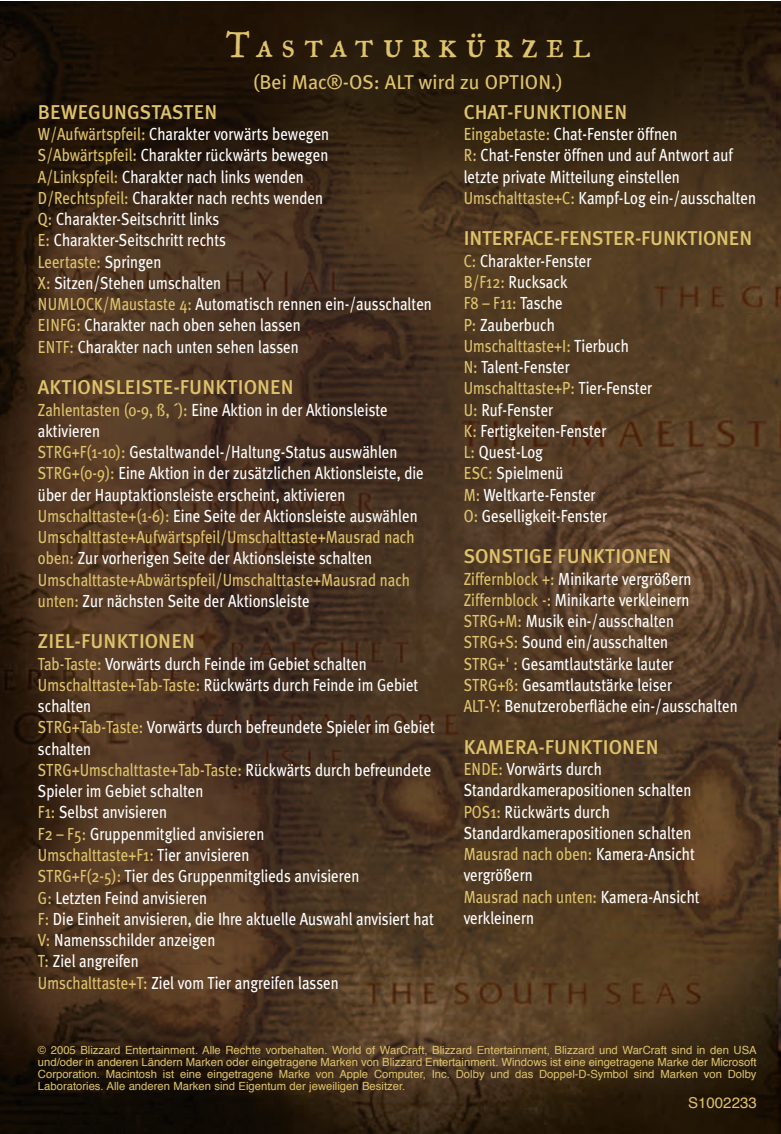
<style>
.page{position:relative;width:781px;height:1134px;background:#fff}
.page>*{position:absolute;margin:0;border:0;box-sizing:border-box;transform-origin:0 0}
.t1{font:40px "Historical Fell Type Roman SC";letter-spacing:.2em;color:#dec36c}
.t2{font:500 20px "Meta Plus";color:#dec36c}
.t3{font:20px "Meta Plus";color:#dec36c}
.t4{font:17.5px/21.2px "Meta Plus";color:#fff;scale:.85 1}
.t5{font:15px "Helvetica";color:#dec36c}
.t6{font:11.25px/12px "Helvetica";color:#dec36c;text-align:justify}
.s1{color:#dec36c}
</style>
<div class="page">
<img style="left:0;top:1px;width:780px;height:1133px">
<h1 class="t1" style="left:225px;top:20px;width:367px">Tastaturkürzel</h1>
<p class="t3" style="left:253px;top:74px;width:311px">(Bei Mac®-OS: ALT wird zu OPTION.)</p>
<p class="t2" style="left:38px;top:104px;width:181px">BEWEGUNGSTASTEN</p>
<p class="t4" style="left:38px;top:125px;width:464px"><span class="s1">W/Aufwärtspfeil:</span> Charakter vorwärts bewegen <span class="s1">S/Abwärtspfeil:</span> Charakter rückwärts bewegen<br><span class="s1">A/Linkspfeil:</span> Charakter nach links wenden<br><span class="s1">D/Rechtspfeil:</span> Charakter nach rechts wenden<br><span class="s1">Q:</span> Charakter-Seitschritt links<br><span class="s1">E:</span> Charakter-Seitschritt rechts<br><span class="s1">Leertaste:</span> Springen<br><span class="s1">X:</span> Sitzen/Stehen umschalten<br><span class="s1">NUMLOCK/Maustaste 4:</span> Automatisch rennen ein-/ausschalten <span class="s1">EINFG:</span> Charakter nach oben sehen lassen<br><span class="s1">ENTF:</span> Charakter nach unten sehen lassen</p>
<p class="t2" style="left:38px;top:379px;width:257px">AKTIONSLEISTE-FUNKTIONEN</p>
<p class="t4" style="left:38px;top:400px;width:455px"><span class="s1">Zahlentasten (0-9, ß, ´):</span> Eine Aktion in der Aktionsleiste aktivieren<br><span class="s1">STRG+F(1-10):</span> Gestaltwandel-/Haltung-Status auswählen <span class="s1">STRG+(0-9):</span> Eine Aktion in der zusätzlichen Aktionsleiste, die über der Hauptaktionsleiste erscheint, aktivieren <span class="s1">Umschalttaste+(1-6):</span> Eine Seite der Aktionsleiste auswählen <span class="s1">Umschalttaste+Aufwärtspfeil/Umschalttaste+Mausrad nach oben:</span> Zur vorherigen Seite der Aktionsleiste schalten <span class="s1">Umschalttaste+Abwärtspfeil/Umschalttaste+Mausrad nach unten:</span> Zur nächsten Seite der Aktionsleiste</p>
<p class="t2" style="left:38px;top:634px;width:158px">ZIEL-FUNKTIONEN</p>
<p class="t4" style="left:38px;top:654px;width:468px"><span class="s1">Tab-Taste:</span> Vorwärts durch Feinde im Gebiet schalten <span class="s1">Umschalttaste+Tab-Taste:</span> Rückwärts durch Feinde im Gebiet schalten<br><span class="s1">STRG+Tab-Taste:</span> Vorwärts durch befreundete Spieler im Gebiet schalten<br><span class="s1">STRG+Umschalttaste+Tab-Taste:</span> Rückwärts durch befreundete Spieler im Gebiet schalten<br><span class="s1">F1:</span> Selbst anvisieren<br><span class="s1">F2 – F5:</span> Gruppenmitglied anvisieren<br><span class="s1">Umschalttaste+F1:</span> Tier anvisieren<br><span class="s1">STRG+F(2-5):</span> Tier des Gruppenmitglieds anvisieren<br><span class="s1">G:</span> Letzten Feind anvisieren<br><span class="s1">F:</span> Die Einheit anvisieren, die Ihre aktuelle Auswahl anvisiert hat <span class="s1">V:</span> Namensschilder anzeigen<br><span class="s1">T:</span> Ziel angreifen<br><span class="s1">Umschalttaste+T:</span> Ziel vom Tier angreifen lassen</p>
<p class="t2" style="left:463px;top:104px;width:165px">CHAT-FUNKTIONEN</p>
<p class="t4" style="left:463px;top:125px;width:345px"><span class="s1">Eingabetaste:</span> Chat-Fenster öffnen<br><span class="s1">R:</span> Chat-Fenster öffnen und auf Antwort auf letzte private Mitteilung einstellen <span class="s1">Umschalttaste+C:</span> Kampf-Log ein-/ausschalten</p>
<p class="t2" style="left:463px;top:231px;width:290px">INTERFACE-FENSTER-FUNKTIONEN</p>
<p class="t4" style="left:463px;top:251px;width:223px"><span class="s1">C:</span> Charakter-Fenster<br><span class="s1">B/F12:</span> Rucksack<br><span class="s1">F8 – F11:</span> Tasche<br><span class="s1">P:</span> Zauberbuch<br><span class="s1">Umschalttaste+I:</span> Tierbuch<br><span class="s1">N:</span> Talent-Fenster<br><span class="s1">Umschalttaste+P:</span> Tier-Fenster<br><span class="s1">U:</span> Ruf-Fenster<br><span class="s1">K:</span> Fertigkeiten-Fenster<br><span class="s1">L:</span> Quest-Log<br><span class="s1">ESC:</span> Spielmenü<br><span class="s1">M:</span> Weltkarte-Fenster<br><span class="s1">O:</span> Geselligkeit-Fenster</p>
<p class="t2" style="left:463px;top:549px;width:209px">SONSTIGE FUNKTIONEN</p>
<p class="t4" style="left:463px;top:569px;width:323px"><span class="s1">Ziffernblock +:</span> Minikarte vergrößern <span class="s1">Ziffernblock -:</span> Minikarte verkleinern <span class="s1">STRG+M:</span> Musik ein-/ausschalten<br><span class="s1">STRG+S:</span> Sound ein/ausschalten<br><span class="s1">STRG+' :</span> Gesamtlautstärke lauter<br><span class="s1">STRG+ß:</span> Gesamtlautstärke leiser<br><span class="s1">ALT-Y:</span> Benutzeroberfläche ein-/ausschalten</p>
<p class="t2" style="left:463px;top:739px;width:196px">KAMERA-FUNKTIONEN</p>
<p class="t4" style="left:463px;top:760px;width:279px"><span class="s1">ENDE:</span> Vorwärts durch<br>Standardkamerapositionen schalten<br><span class="s1">POS1:</span> Rückwärts durch<br>Standardkamerapositionen schalten<br><span class="s1">Mausrad nach oben:</span> Kamera-Ansicht vergrößern<br><span class="s1">Mausrad nach unten:</span> Kamera-Ansicht verkleinern</p>
<p class="t6" style="left:38px;top:1045px;width:719px">© 2005 Blizzard Entertainment. Alle Rechte vorbehalten. World of WarCraft, Blizzard Entertainment, Blizzard und WarCraft sind in den USA und/oder in anderen Ländern Marken oder eingetragene Marken von Blizzard Entertainment. Windows ist eine eingetragene Marke der Microsoft Corporation. Macintosh ist eine eingetragene Marke von Apple Computer, Inc. Dolby und das Doppel-D-Symbol sind Marken von Dolby Laboratories. Alle anderen Marken sind Eigentum der jeweiligen Besitzer.</p>
<p class="t5" style="left:687px;top:1097px;width:70px">S1002233</p>
</div>
